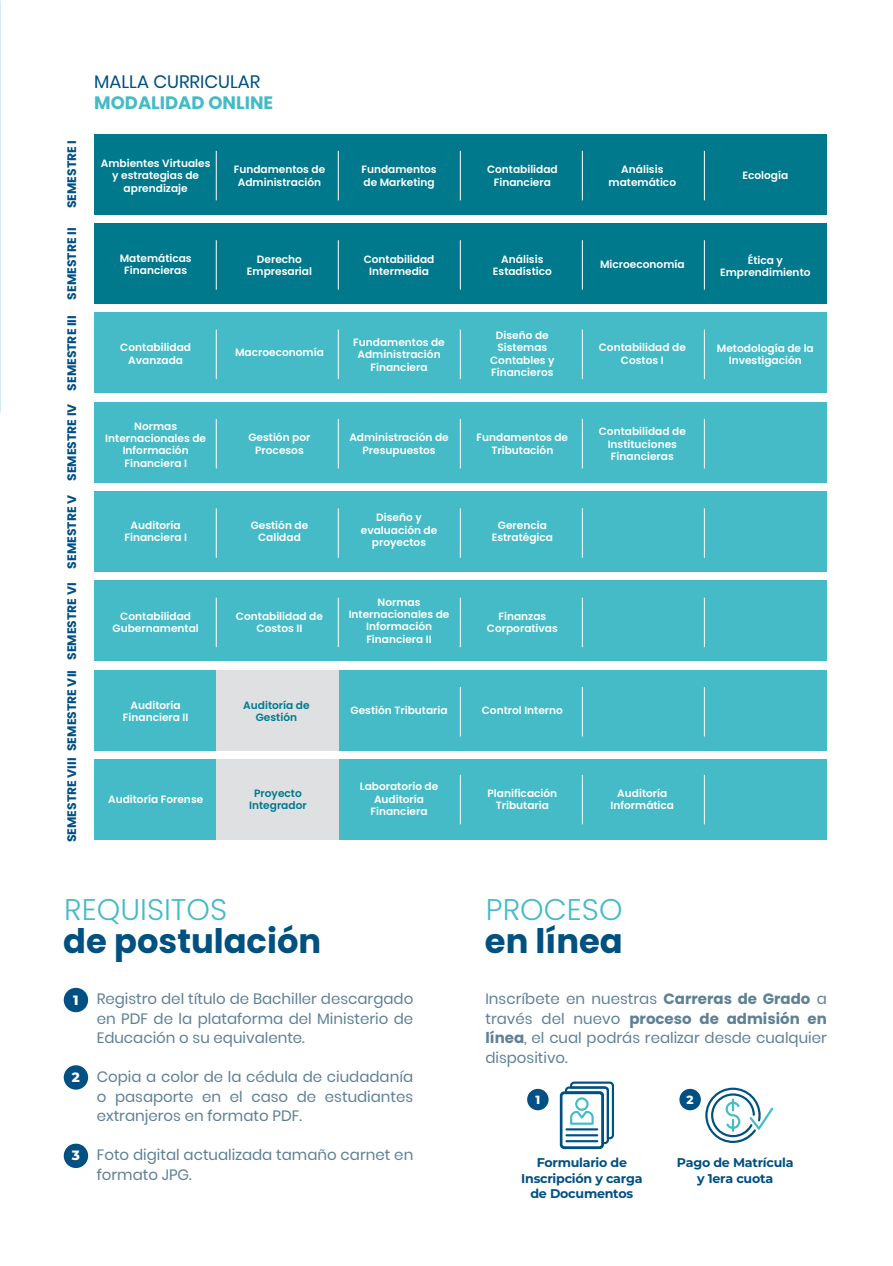
<style>
.page{position:relative;width:893px;height:1266px;background:#fff}
.page>*{position:absolute;margin:0;border:0;box-sizing:border-box;transform-origin:0 0}
.t1{font:700 33.75px "Poppins";color:#005080}
.t2{font:300 29.85px "Poppins";color:#44bbc7}
.t3{font:18px "Poppins";color:#005080}
.t4{font:700 18px "Poppins";color:#44bbc7}
.t5{font:15px/19.5px "Poppins";color:#5e8095;text-align:justify}
.t6{font:15px/19.5px "Poppins";color:#5e8195;text-align:justify}
.t7{font:800 13.5px "Montserrat";color:#fff}
.t8{font:700 12.6px/15.1px "Montserrat";letter-spacing:-.02em;color:#005083;text-align:center}
.t9{font:700 12.3px "Poppins";color:#005083}
.t10{font:800 11.85px "Montserrat";color:#fff}
.t11{font:600 10.65px/12.3px "Poppins";color:#fff;text-align:center}
.t12{font:600 10.65px/12.3px "Poppins";color:#00798d;text-align:center}
.s1{font-weight:700}
</style>
<div class="page">
<div style="left:94px;top:670px;width:732px;height:81px;background:#44bbc7"></div>
<div style="left:94px;top:759px;width:732px;height:81px;background:#44bbc7"></div>
<div style="left:216px;top:759px;width:122px;height:81px;background:#dee0e2"></div>
<div style="left:216px;top:670px;width:122px;height:81px;background:#dee0e2"></div>
<div style="left:94px;top:134px;width:732px;height:81px;background:#00798d"></div>
<hr style="left:216px;top:151px;width:1px;height:49px;background:#fff">
<hr style="left:338px;top:151px;width:1px;height:49px;background:#fff">
<hr style="left:460px;top:151px;width:1px;height:49px;background:#fff">
<hr style="left:582px;top:151px;width:1px;height:49px;background:#fff">
<hr style="left:704px;top:151px;width:1px;height:49px;background:#fff">
<div style="left:94px;top:223px;width:732px;height:81px;background:#00798d"></div>
<hr style="left:216px;top:240px;width:1px;height:50px;background:#fff">
<hr style="left:338px;top:240px;width:1px;height:50px;background:#fff">
<hr style="left:460px;top:240px;width:1px;height:50px;background:#fff">
<hr style="left:582px;top:240px;width:1px;height:50px;background:#fff">
<hr style="left:704px;top:240px;width:1px;height:50px;background:#fff">
<div style="left:94px;top:312px;width:732px;height:81px;background:#44bbc7"></div>
<hr style="left:216px;top:330px;width:1px;height:49px;background:#fff">
<hr style="left:338px;top:330px;width:1px;height:49px;background:#fff">
<hr style="left:460px;top:330px;width:1px;height:49px;background:#fff">
<hr style="left:582px;top:330px;width:1px;height:49px;background:#fff">
<hr style="left:704px;top:330px;width:1px;height:49px;background:#fff">
<div style="left:94px;top:402px;width:732px;height:81px;background:#44bbc7"></div>
<hr style="left:216px;top:419px;width:1px;height:49px;background:#fff">
<hr style="left:338px;top:419px;width:1px;height:49px;background:#fff">
<hr style="left:460px;top:419px;width:1px;height:49px;background:#fff">
<hr style="left:582px;top:419px;width:1px;height:49px;background:#fff">
<hr style="left:704px;top:419px;width:1px;height:49px;background:#fff">
<div style="left:94px;top:491px;width:732px;height:81px;background:#44bbc7"></div>
<hr style="left:216px;top:508px;width:1px;height:50px;background:#fff">
<hr style="left:338px;top:508px;width:1px;height:50px;background:#fff">
<hr style="left:460px;top:508px;width:1px;height:50px;background:#fff">
<hr style="left:582px;top:508px;width:1px;height:50px;background:#fff">
<hr style="left:704px;top:508px;width:1px;height:50px;background:#fff">
<div style="left:94px;top:580px;width:732px;height:81px;background:#44bbc7"></div>
<hr style="left:216px;top:598px;width:1px;height:49px;background:#fff">
<hr style="left:338px;top:598px;width:1px;height:49px;background:#fff">
<hr style="left:460px;top:598px;width:1px;height:49px;background:#fff">
<hr style="left:582px;top:598px;width:1px;height:49px;background:#fff">
<hr style="left:704px;top:598px;width:1px;height:49px;background:#fff">
<hr style="left:460px;top:687px;width:1px;height:49px;background:#fff">
<hr style="left:582px;top:687px;width:1px;height:49px;background:#fff">
<hr style="left:704px;top:687px;width:1px;height:49px;background:#fff">
<hr style="left:460px;top:775px;width:1px;height:49px;background:#fff">
<hr style="left:582px;top:775px;width:1px;height:49px;background:#fff">
<hr style="left:704px;top:775px;width:1px;height:49px;background:#fff">
<svg style="left:705px;top:1087px;width:68px;height:56px"></svg>
<svg style="left:560px;top:1081px;width:54px;height:68px"></svg>
<div style="left:527px;top:1089px;width:22px;height:21px;background:#005083;border-radius:50%"></div>
<div style="left:679px;top:1089px;width:22px;height:21px;background:#005083;border-radius:50%"></div>
<div style="left:64px;top:988px;width:24px;height:24px;background:#005083;border-radius:50%"></div>
<div style="left:64px;top:1065px;width:24px;height:24px;background:#005083;border-radius:50%"></div>
<div style="left:64px;top:1143px;width:24px;height:25px;background:#005083;border-radius:50%"></div>
<p class="t9" style="left:65px;top:208px;width:70px;rotate:-90deg">SEMESTRE I</p>
<p class="t9" style="left:65px;top:299px;width:73px;rotate:-90deg">SEMESTRE II</p>
<p class="t9" style="left:65px;top:391px;width:77px;rotate:-90deg">SEMESTRE III</p>
<p class="t9" style="left:65px;top:481px;width:79px;rotate:-90deg">SEMESTRE IV</p>
<p class="t9" style="left:65px;top:569px;width:75px;rotate:-90deg">SEMESTRE V</p>
<p class="t9" style="left:65px;top:660px;width:79px;rotate:-90deg">SEMESTRE VI</p>
<p class="t9" style="left:65px;top:751px;width:82px;rotate:-90deg">SEMESTRE VII</p>
<p class="t9" style="left:65px;top:842px;width:86px;rotate:-90deg">SEMESTRE VIII</p>
<h3 class="t3" style="left:94px;top:71px;width:167px">MALLA CURRICULAR</h3>
<h3 class="t4" style="left:94px;top:92px;width:181px">MODALIDAD ONLINE</h3>
<p class="t11" style="left:101px;top:157px;width:111px">Ambientes Virtuales y estrategias de aprendizaje</p>
<p class="t11" style="left:234px;top:163px;width:93px">Fundamentos de<br>Administración</p>
<p class="t11" style="left:361px;top:163px;width:77px;text-align:left">Fundamentos de Marketing</p>
<p class="t11" style="left:487px;top:163px;width:72px">Contabilidad<br>Financiera</p>
<p class="t11" style="left:609px;top:163px;width:69px">Análisis matemático</p>
<p class="t11" style="left:742px;top:170px;width:47px">Ecología</p>
<p class="t11" style="left:120px;top:252px;width:74px">Matemáticas<br>Financieras</p>
<p class="t11" style="left:247px;top:253px;width:67px">Derecho<br>Empresarial</p>
<p class="t11" style="left:364px;top:253px;width:72px">Contabilidad<br>Intermedia</p>
<p class="t11" style="left:493px;top:253px;width:60px">Análisis<br>Estadístico</p>
<p class="t11" style="left:600px;top:258px;width:86px">Microeconomía</p>
<p class="t11" style="left:720px;top:254px;width:92px">Ética y<br>Emprendimiento</p>
<p class="t11" style="left:120px;top:342px;width:72px">Contabilidad<br>Avanzada</p>
<p class="t11" style="left:235px;top:346px;width:90px">Macroeconomía</p>
<p class="t11" style="left:353px;top:336px;width:93px">Fundamentos de<br>Administración<br>Financiera</p>
<p class="t11" style="left:490px;top:329px;width:66px">Diseño de<br>Sistemas<br>Contables y<br>Financieros</p>
<p class="t11" style="left:599px;top:342px;width:89px">Contabilidad de<br>Costos I</p>
<p class="t11" style="left:717px;top:342px;width:98px">Metodología de la<br>Investigación</p>
<p class="t11" style="left:105px;top:420px;width:102px">Normas<br>Internacionales de<br>Información<br>Financiera I</p>
<p class="t11" style="left:248px;top:431px;width:64px">Gestión por<br>Procesos</p>
<p class="t11" style="left:349px;top:431px;width:101px">Administración de<br>Presupuestos</p>
<p class="t11" style="left:477px;top:431px;width:93px">Fundamentos de<br>Tributación</p>
<p class="t11" style="left:599px;top:425px;width:89px">Contabilidad de<br>Instituciones<br>Financieras</p>
<p class="t11" style="left:124px;top:519px;width:64px">Auditoría<br>Financiera I</p>
<p class="t11" style="left:251px;top:519px;width:59px">Gestión de<br>Calidad</p>
<p class="t11" style="left:361px;top:511px;width:78px">Diseño y evaluación de proyectos</p>
<p class="t11" style="left:492px;top:519px;width:63px">Gerencia<br>Estratégica</p>
<p class="t11" style="left:113px;top:610px;width:88px">Contabilidad<br>Gubernamental</p>
<p class="t11" style="left:236px;top:610px;width:89px">Contabilidad de<br>Costos II</p>
<p class="t11" style="left:349px;top:596px;width:102px">Normas<br>Internacionales de<br>Información<br>Financiera II</p>
<p class="t11" style="left:487px;top:610px;width:72px">Finanzas<br>Corporativas</p>
<p class="t11" style="left:123px;top:699px;width:67px">Auditoría<br>Financiera II</p>
<p class="t12" style="left:243px;top:699px;width:68px">Auditoría de<br>Gestión</p>
<p class="t11" style="left:351px;top:704px;width:99px">Gestión Tributaria</p>
<p class="t11" style="left:482px;top:704px;width:83px">Control Interno</p>
<p class="t11" style="left:108px;top:793px;width:97px">Auditoría Forense</p>
<p class="t12" style="left:249px;top:787px;width:59px">Proyecto<br>Integrador</p>
<p class="t11" style="left:360px;top:780px;width:80px">Laboratorio de<br>Auditoría<br>Financiera</p>
<p class="t11" style="left:487px;top:787px;width:71px">Planificación<br>Tributaria</p>
<p class="t11" style="left:611px;top:787px;width:65px">Auditoría<br>Informática</p>
<h2 class="t2" style="left:64px;top:893px;width:164px">REQUISITOS</h2>
<h1 class="t1" style="left:63px;top:921px;width:259px">de postulación</h1>
<p class="t7" style="left:73px;top:990px;width:7px">1</p>
<p class="t7" style="left:72px;top:1067px;width:10px">2</p>
<p class="t7" style="left:72px;top:1145px;width:10px">3</p>
<h3 class="t5" style="left:97px;top:989px;width:318px">Registro del título de Bachiller descargado en PDF de la plataforma del Ministerio de Educación o su equivalente.</h3>
<h3 class="t5" style="left:97px;top:1067px;width:318px">Copia a color de la cédula de ciudadanía o pasaporte en el caso de estudiantes extranjeros en formato PDF.</h3>
<h3 class="t5" style="left:97px;top:1145px;width:318px">Foto digital actualizada tamaño carnet en formato JPG.</h3>
<h2 class="t2" style="left:486px;top:893px;width:138px">PROCESO</h2>
<h1 class="t1" style="left:485px;top:921px;width:139px">en línea</h1>
<h3 class="t6" style="left:485px;top:989px;width:343px">Inscríbete en nuestras <span class="s1">Carreras de Grado</span> a través del nuevo <span class="s1">proceso de admisión en línea</span>, el cual podrás realizar desde cualquier dispositivo.</h3>
<p class="t10" style="left:535px;top:1090px;width:6px">1</p>
<p class="t10" style="left:687px;top:1090px;width:9px">2</p>
<p class="t8" style="left:521px;top:1154px;width:123px">Formulario de<br>Inscripción y carga de Documentos</p>
<p class="t8" style="left:677px;top:1154px;width:118px">Pago de Matrícula y 1era cuota</p>
</div>
